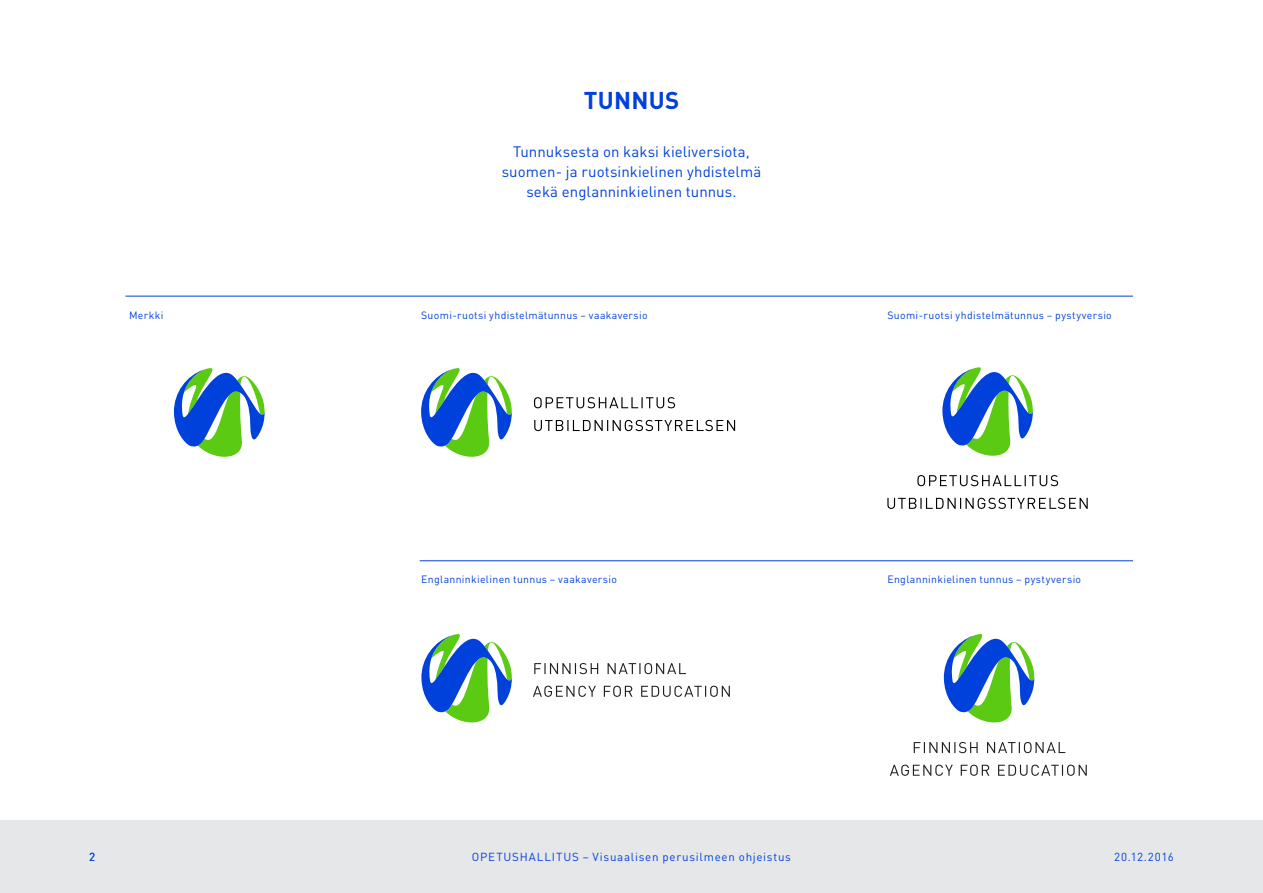
<style>
.page{position:relative;width:1263px;height:893px;background:#fff}
.page>*{position:absolute;margin:0;border:0;box-sizing:border-box;transform-origin:0 0}
.t1{font:700 24px "DIN";letter-spacing:.01em;color:#0041dc}
.t2{font:15px/20.2px "DIN";letter-spacing:.005em;color:#0041dc;text-align:center}
.t3{font:11.55px "DIN";letter-spacing:.065em;color:#0041dc}
.t4{font:10.5px "DIN";letter-spacing:.03em;color:#0041dc}
</style>
<div class="page">
<div style="left:0;top:821px;width:1263px;height:72px;background:#e6e7e9"></div>
<svg style="left:421px;top:368px;width:91px;height:89px"></svg>
<svg style="left:534px;top:420px;width:201px;height:11px"></svg>
<svg style="left:534px;top:397px;width:141px;height:11px"></svg>
<svg style="left:174px;top:368px;width:91px;height:89px"></svg>
<svg style="left:887px;top:498px;width:201px;height:11px"></svg>
<svg style="left:917px;top:475px;width:141px;height:11px"></svg>
<svg style="left:942px;top:367px;width:91px;height:89px"></svg>
<svg style="left:421px;top:634px;width:91px;height:89px"></svg>
<svg style="left:533px;top:686px;width:197px;height:11px"></svg>
<svg style="left:534px;top:663px;width:152px;height:11px"></svg>
<svg style="left:943px;top:634px;width:91px;height:89px"></svg>
<svg style="left:890px;top:765px;width:197px;height:11px"></svg>
<svg style="left:914px;top:742px;width:151px;height:11px"></svg>
<hr style="left:125px;top:296px;width:1008px;height:1px;background:#0041dc">
<hr style="left:420px;top:560px;width:713px;height:1px;background:#0041dc">
<p class="t1" style="left:584px;top:85px;width:97px">TUNNUS</p>
<p class="t4" style="left:129px;top:308px;width:36px">Merkki</p>
<p class="t2" style="left:502px;top:141px;width:261px">Tunnuksesta on kaksi kieliversiota, suomen- ja ruotsinkielinen yhdistelmä sekä englanninkielinen tunnus.</p>
<p class="t4" style="left:421px;top:308px;width:228px">Suomi-ruotsi yhdistelmätunnus – vaakaversio</p>
<p class="t4" style="left:421px;top:573px;width:197px">Englanninkielinen tunnus – vaakaversio</p>
<p class="t4" style="left:887px;top:308px;width:226px">Suomi-ruotsi yhdistelmätunnus – pystyversio</p>
<p class="t4" style="left:887px;top:573px;width:195px">Englanninkielinen tunnus – pystyversio</p>
<p class="t3" style="left:89px;top:850px;width:8px">2</p>
<p class="t3" style="left:472px;top:850px;width:321px">OPETUSHALLITUS – Visuaalisen perusilmeen ohjeistus</p>
<p class="t3" style="left:1114px;top:850px;width:61px">20.12.2016</p>
</div>
